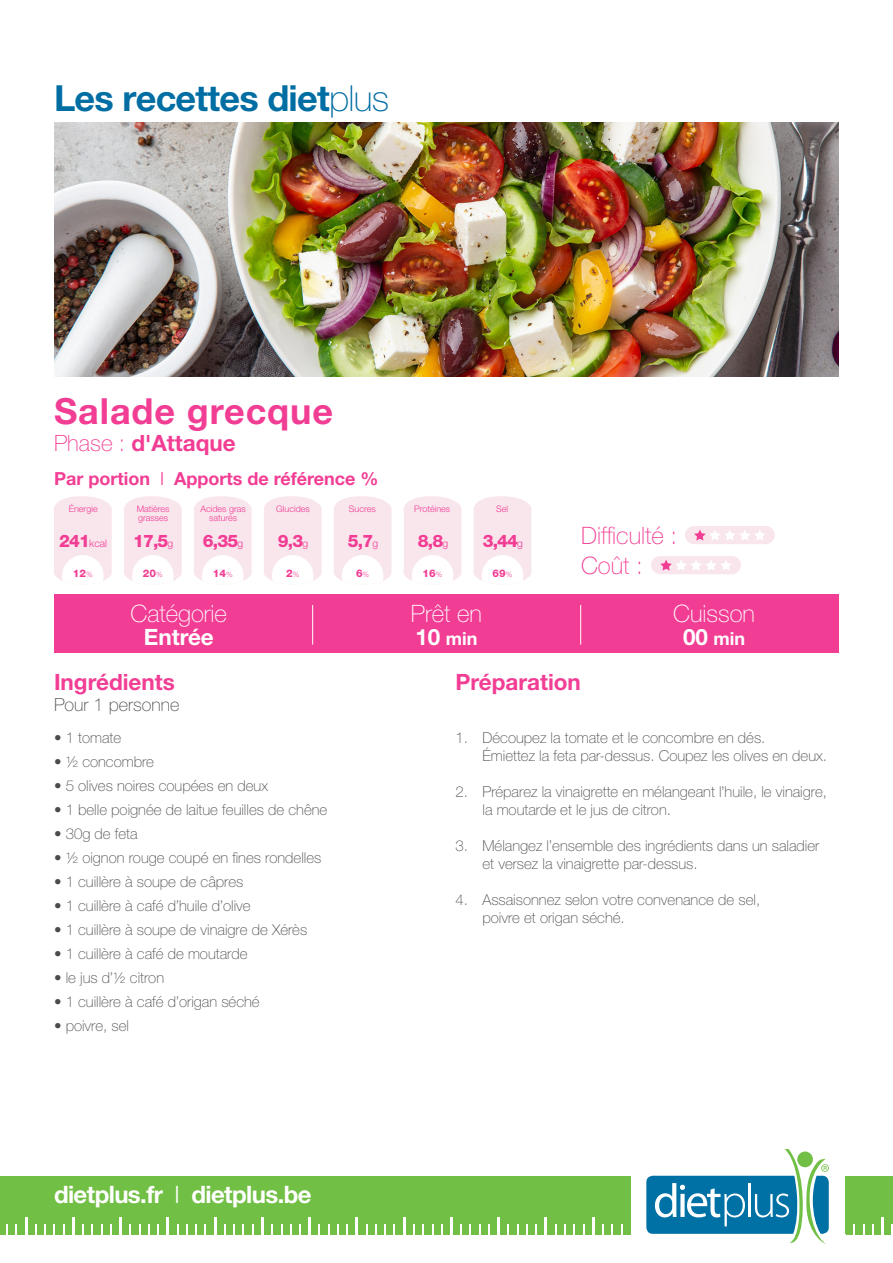
<style>
.page{position:relative;width:893px;height:1263px;background:#fff}
.page>*{position:absolute;margin:0;border:0;box-sizing:border-box;transform-origin:0 0}
.t1{font:700 36px "Helvetica Neue LT Pro";letter-spacing:-.02em;color:#006da3}
.t2{font:700 36px "Helvetica Neue LT Std";letter-spacing:.025em;color:#f23d94}
.t3{font:700 24px "Helvetica Neue LT Pro";letter-spacing:-.025em;color:#fff}
.t4{font:100 24px "Helvetica Neue LT Std";color:#fff}
.t5{font:100 24px "Helvetica Neue LT Std";color:#f23d94}
.t6{font:700 22.5px "Helvetica Neue LT Std";color:#f23d94}
.t7{font:700 22.5px "Helvetica Neue LT Std";color:#fff}
.t8{font:700 18px "Helvetica Neue LT Std";color:#f23d94}
.t9{font:100 18px "Helvetica Neue LT Std";color:#4b4c4d}
.t10{font:700 18px "Helvetica Neue LT Std";color:#fff}
.t11{font:800 17.25px "Helvetica Neue LT Std";color:#f23d94}
.t12{font:100 15px/18px "Helvetica Neue LT Std";color:#4b4c4d}
.t13{font:800 10.5px "Helvetica Neue LT Std";color:#f23d94}
.t14{font:300 10.35px "Helvetica Neue LT Std";color:#f23d94}
.t15{font:300 9px/9px "Helvetica Neue LT Std";color:#f23d94}
.s1{font-weight:100}
.s2{font-weight:300}
.s3{font-weight:800;font-size:17.25px}
.s4{font-weight:300;font-size:7.5px}
.s5{font-weight:300;font-size:10.35px}
.s6{font-size:22.5px}
</style>
<div class="page">
<svg style="left:646px;top:1149px;width:183px;height:94px"></svg>
<div style="left:0;top:1176px;width:631px;height:58px;background:#71bf44"></div>
<div style="left:845px;top:1176px;width:48px;height:58px;background:#71bf44"></div>
<svg style="left:120px;top:1217px;width:2px;height:17px"></svg>
<svg style="left:167px;top:1217px;width:2px;height:17px"></svg>
<svg style="left:148px;top:1225px;width:2px;height:9px"></svg>
<svg style="left:214px;top:1217px;width:2px;height:17px"></svg>
<svg style="left:261px;top:1217px;width:2px;height:17px"></svg>
<svg style="left:309px;top:1217px;width:2px;height:17px"></svg>
<svg style="left:299px;top:1225px;width:2px;height:9px"></svg>
<svg style="left:356px;top:1217px;width:2px;height:17px"></svg>
<svg style="left:403px;top:1217px;width:2px;height:17px"></svg>
<hr style="left:450px;top:1217px;width:3px;height:17px;background:#fff">
<svg style="left:413px;top:1225px;width:2px;height:9px"></svg>
<svg style="left:498px;top:1217px;width:2px;height:17px"></svg>
<svg style="left:545px;top:1217px;width:2px;height:17px"></svg>
<svg style="left:526px;top:1225px;width:2px;height:9px"></svg>
<svg style="left:592px;top:1217px;width:2px;height:17px"></svg>
<svg style="left:564px;top:1225px;width:2px;height:9px"></svg>
<svg style="left:25px;top:1217px;width:2px;height:17px"></svg>
<svg style="left:44px;top:1225px;width:2px;height:9px"></svg>
<svg style="left:6px;top:1225px;width:2px;height:9px"></svg>
<svg style="left:72px;top:1217px;width:2px;height:17px"></svg>
<svg style="left:881px;top:1217px;width:2px;height:17px"></svg>
<img style="left:54px;top:123px;width:785px;height:253px">
<div style="left:54px;top:594px;width:785px;height:59px;background:#f23d94"></div>
<hr style="left:312px;top:605px;width:1px;height:39px;background:#fff">
<hr style="left:580px;top:605px;width:1px;height:39px;background:#fff">
<div style="left:685px;top:526px;width:90px;height:18px;background:#f9e6ed;border-radius:9px"></div>
<svg style="left:694px;top:530px;width:71px;height:11px"></svg>
<div style="left:651px;top:556px;width:90px;height:18px;background:#f9e6ed;border-radius:9px"></div>
<svg style="left:660px;top:560px;width:71px;height:11px"></svg>
<svg style="left:54px;top:496px;width:58px;height:85px"></svg>
<svg style="left:124px;top:496px;width:58px;height:85px"></svg>
<svg style="left:194px;top:496px;width:58px;height:85px"></svg>
<svg style="left:264px;top:496px;width:58px;height:85px"></svg>
<svg style="left:334px;top:496px;width:57px;height:85px"></svg>
<svg style="left:404px;top:496px;width:57px;height:85px"></svg>
<svg style="left:474px;top:496px;width:57px;height:85px"></svg>
<p class="t1" style="left:54px;top:76px;width:336px">Les recettes diet<span class="s1">plus</span></p>
<p class="t2" style="left:54px;top:389px;width:281px">Salade grecque</p>
<p class="t6" style="left:54px;top:429px;width:183px"><span class="s1">Phase :</span> d'Attaque</p>
<p class="t8" style="left:54px;top:467px;width:326px">Par portion <span class="s2">I</span> Apports de référence %</p>
<p class="t15" style="left:69px;top:504px;width:31px">Énergie</p>
<p class="t15" style="left:137px;top:504px;width:34px">Matières grasses</p>
<p class="t15" style="left:276px;top:504px;width:35px">Glucides</p>
<p class="t15" style="left:349px;top:504px;width:28px">Sucres</p>
<p class="t15" style="left:200px;top:504px;width:47px;text-align:center">Acides gras saturés</p>
<p class="t15" style="left:414px;top:504px;width:38px">Protéines</p>
<p class="t15" style="left:496px;top:504px;width:14px">Sel</p>
<p class="t14" style="left:59px;top:536px;width:49px"><span class="s3">241</span>kcal</p>
<p class="t13" style="left:73px;top:566px;width:21px">12<span class="s4">%</span></p>
<p class="t11" style="left:133px;top:530px;width:42px">17,5<span class="s5">g</span></p>
<p class="t13" style="left:143px;top:566px;width:21px">20<span class="s4">%</span></p>
<p class="t11" style="left:203px;top:530px;width:42px">6,35<span class="s5">g</span></p>
<p class="t13" style="left:213px;top:566px;width:21px">14<span class="s4">%</span></p>
<p class="t11" style="left:278px;top:530px;width:32px">9,3<span class="s5">g</span></p>
<p class="t13" style="left:286px;top:566px;width:15px">2<span class="s4">%</span></p>
<p class="t11" style="left:348px;top:530px;width:32px">5,7<span class="s5">g</span></p>
<p class="t13" style="left:356px;top:566px;width:15px">6<span class="s4">%</span></p>
<p class="t11" style="left:418px;top:530px;width:32px">8,8<span class="s5">g</span></p>
<p class="t13" style="left:423px;top:566px;width:21px">16<span class="s4">%</span></p>
<p class="t11" style="left:483px;top:530px;width:42px">3,44<span class="s5">g</span></p>
<p class="t13" style="left:493px;top:566px;width:21px">69<span class="s4">%</span></p>
<p class="t5" style="left:581px;top:522px;width:98px">Difficulté :</p>
<p class="t5" style="left:581px;top:552px;width:63px">Coût :</p>
<p class="t4" style="left:131px;top:600px;width:98px">Catégorie</p>
<p class="t7" style="left:144px;top:623px;width:72px">Entrée</p>
<p class="t4" style="left:411px;top:600px;width:73px">Prêt en</p>
<p class="t10" style="left:415px;top:627px;width:64px"><span class="s6">10</span> min</p>
<p class="t4" style="left:673px;top:600px;width:83px">Cuisson</p>
<p class="t10" style="left:683px;top:628px;width:64px"><span class="s6">00</span> min</p>
<p class="t6" style="left:54px;top:668px;width:122px">Ingrédients</p>
<p class="t9" style="left:54px;top:695px;width:127px">Pour 1 personne</p>
<p class="t12" style="left:54px;top:728px;width:69px">• 1 tomate</p>
<p class="t12" style="left:54px;top:752px;width:102px">• ½ concombre</p>
<p class="t12" style="left:54px;top:776px;width:216px">• 5 olives noires coupées en deux</p>
<p class="t12" style="left:54px;top:800px;width:275px">• 1 belle poignée de laitue feuilles de chêne</p>
<p class="t12" style="left:54px;top:824px;width:85px">• 30g de feta</p>
<p class="t12" style="left:54px;top:848px;width:269px">• ½ oignon rouge coupé en fines rondelles</p>
<p class="t12" style="left:54px;top:872px;width:191px">• 1 cuillère à soupe de câpres</p>
<p class="t12" style="left:54px;top:896px;width:198px">• 1 cuillère à café d’huile d’olive</p>
<p class="t12" style="left:54px;top:920px;width:255px">• 1 cuillère à soupe de vinaigre de Xérès</p>
<p class="t12" style="left:54px;top:944px;width:195px">• 1 cuillère à café de moutarde</p>
<p class="t12" style="left:54px;top:968px;width:112px">• le jus d’½ citron</p>
<p class="t12" style="left:54px;top:992px;width:207px">• 1 cuillère à café d’origan séché</p>
<p class="t12" style="left:54px;top:1016px;width:77px">• poivre, sel</p>
<p class="t6" style="left:455px;top:668px;width:127px">Préparation</p>
<p class="t12" style="left:482px;top:728px;width:346px;text-indent:-27px">1. Découpez la tomate et le concombre en dés.<br>Émiettez la feta par-dessus. Coupez les olives en deux.</p>
<p class="t12" style="left:482px;top:782px;width:346px;text-indent:-27px">2. Préparez la vinaigrette en mélangeant l’huile, le vinaigre, la moutarde et le jus de citron.</p>
<p class="t12" style="left:482px;top:836px;width:338px;text-indent:-27px">3. Mélangez l’ensemble des ingrédients dans un saladier et versez la vinaigrette par-dessus.</p>
<p class="t12" style="left:482px;top:890px;width:279px;text-indent:-27px">4. Assaisonnez selon votre convenance de sel, poivre et origan séché.</p>
<p class="t3" style="left:54px;top:1180px;width:259px">dietplus.fr <span class="s2">I</span> dietplus.be</p>
</div>
